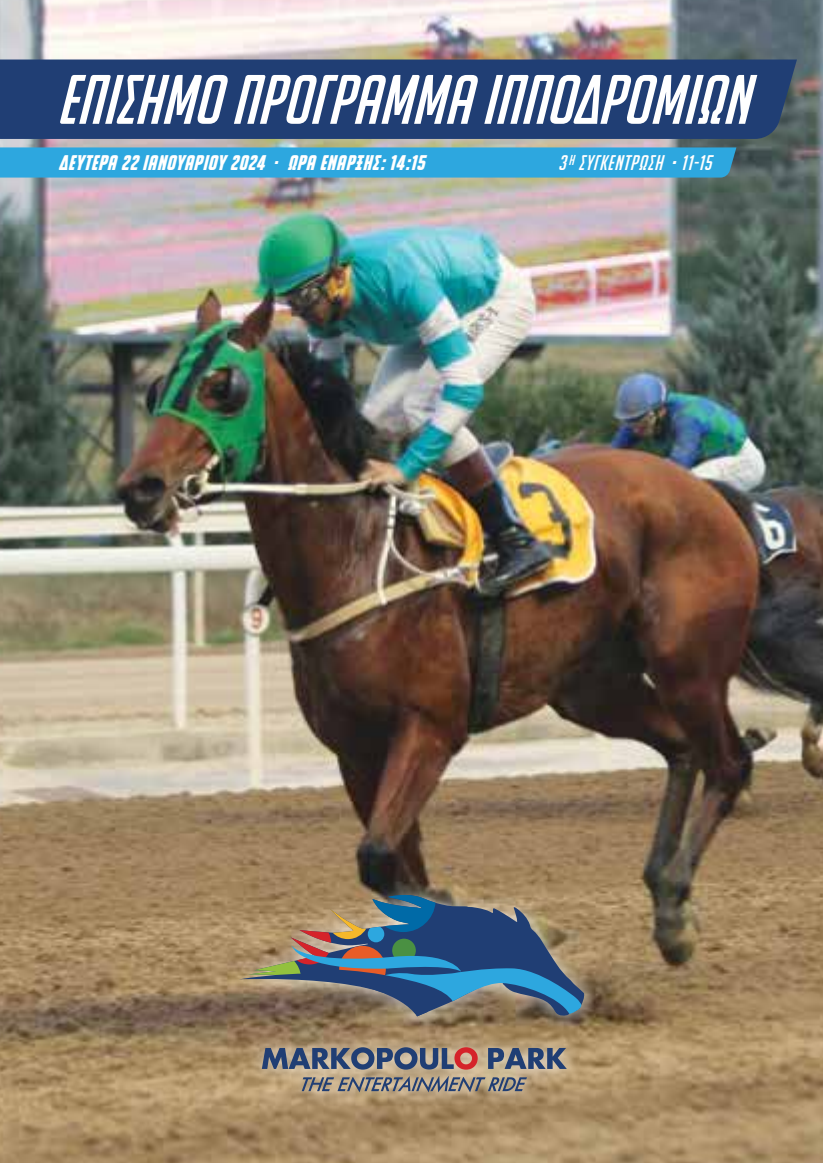
<style>
.page{position:relative;width:823px;height:1163px;background:#fff}
.page>*{position:absolute;margin:0;border:0;box-sizing:border-box;transform-origin:0 0}
.t1{font:italic 500 68px "OPAP";color:#fff}
.t2{font:italic 500 20.6px "OPAP";letter-spacing:.03em;color:#fff}
.t3{font:italic 500 20.6px "OPAP";letter-spacing:.04em;color:#fff}
</style>
<div class="page">
<img style="left:0;top:0;width:822px;height:1162px">
<div style="left:228px;top:879px;width:370px;height:227px;background:#fff;opacity:.75"></div>
<svg style="left:239px;top:894px;width:343px;height:122px;background:#687278"></svg>
<svg style="left:301px;top:1075px;width:225px;height:17px;background:#8f8a84"></svg>
<svg style="left:262px;top:1047px;width:215px;height:22px;background:#76707e"></svg>
<svg style="left:488px;top:1047px;width:78px;height:21px;background:#697183"></svg>
<div style="left:0;top:59px;width:796px;height:80px;background:#203e74"></div>
<div style="left:0;top:147px;width:736px;height:30px;background:#2da7df"></div>
<h1 class="t1" style="left:60px;top:62px;width:692px">ΕΠΙΣΗΜΟ ΠΡΟΓΡΑΜΜΑ ΙΠΠΟΔΡΟΜΙΩΝ</h1>
<p class="t2" style="left:60px;top:152px;width:367px">ΔΕΥΤΕΡΑ 22 ΙΑΝΟΥΑΡΙΟΥ 2024 . ωρα εναρξησ: 14:15</p>
<p class="t3" style="left:559px;top:152px;width:155px">3<sup>h</sup> συγκεντρωση <sup>.</sup> 11-15</p>
</div>
